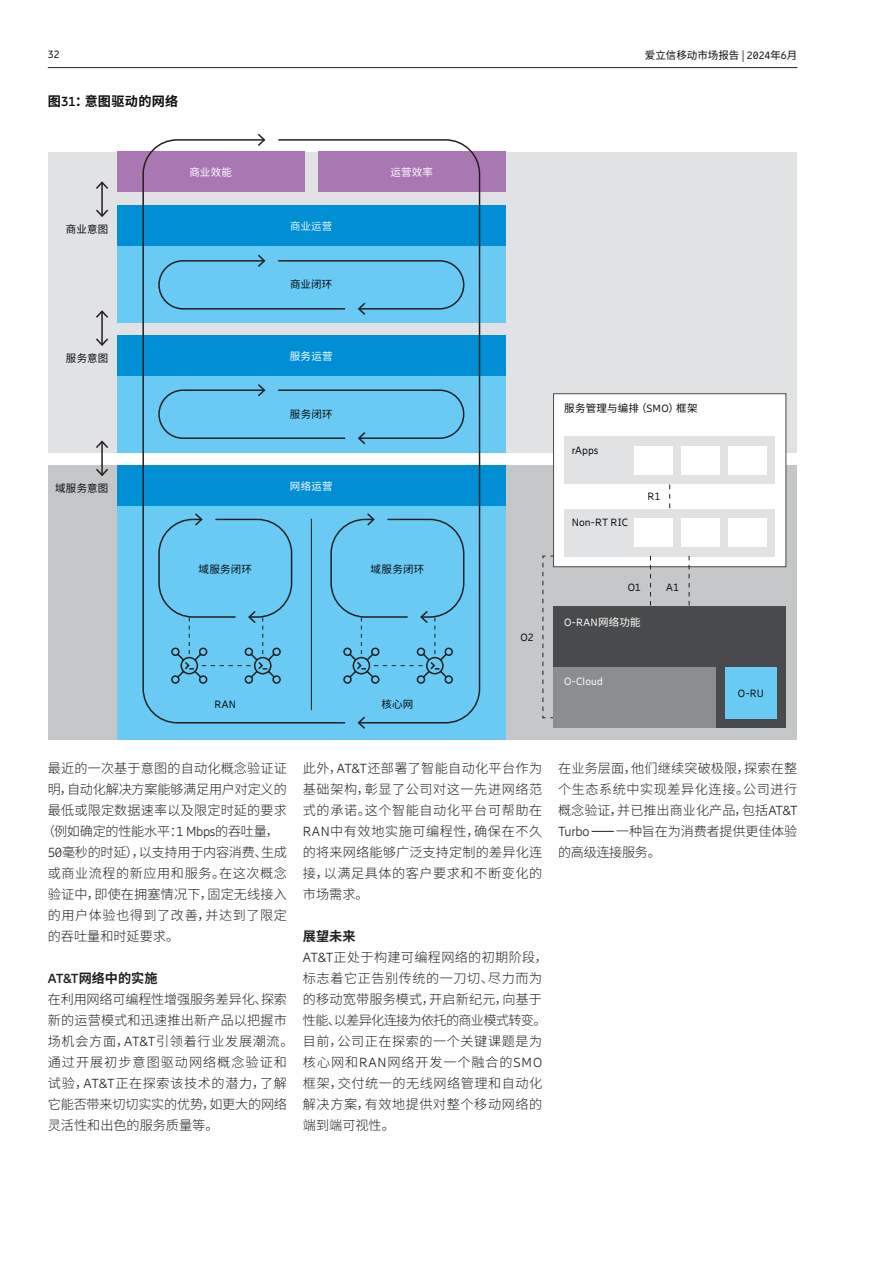
<style>
.page{position:relative;width:893px;height:1263px;background:#fff}
.page>*{position:absolute;margin:0;border:0;box-sizing:border-box;transform-origin:0 0}
.t1{font:300 13.2px/21px "Source Han Sans CN";letter-spacing:.015em;color:#231f20;text-align:justify}
.t2{font:300 13.2px/21px "Source Han Sans CN";letter-spacing:.04em;color:#231f20}
.t3{font:300 13.2px "Source Han Sans CN";letter-spacing:-.02em;color:#231f20}
.t4{font:300 13.2px/21px "Source Han Sans CN";letter-spacing:-.015em;color:#231f20}
.t5{font:300 13.2px "Source Han Sans CN";letter-spacing:.045em;color:#231f20}
.t6{font:700 13.2px "Source Han Sans CN";letter-spacing:.025em;color:#090b0e}
.t7{font:300 13.2px "Ericsson Hilda";letter-spacing:-.015em;color:#231f20}
.t8{font:10.5px "Source Han Sans CN";letter-spacing:.015em;color:#090b0e}
.t9{font:10.5px "Ericsson Hilda";letter-spacing:.015em;color:#090b0e}
.t10{font:10.5px "Source Han Sans CN";letter-spacing:.02em;color:#fff}
.t11{font:10.5px "Ericsson Hilda";letter-spacing:.015em;color:#fff}
.t12{font:10.5px "Source Han Sans CN";color:#fff}
.s1{font-family:"Ericsson Hilda"}
.s2{font-family:"Source Han Sans CN"}
.s3{font-family:"Ericsson Hilda";font-weight:700}
.s4{font-weight:700}
</style>
<div class="page">
<div style="left:48px;top:465px;width:748px;height:274px;background:#c5c6c8"></div>
<div style="left:48px;top:152px;width:748px;height:300px;background:#e1e2e4"></div>
<div style="left:117px;top:152px;width:188px;height:40px;background:#a978b3"></div>
<div style="left:318px;top:152px;width:187px;height:40px;background:#a978b3"></div>
<div style="left:117px;top:205px;width:388px;height:41px;background:#008fd5"></div>
<div style="left:117px;top:335px;width:388px;height:41px;background:#008fd5"></div>
<div style="left:117px;top:465px;width:388px;height:41px;background:#008fd5"></div>
<div style="left:117px;top:246px;width:388px;height:76px;background:#69cbf3"></div>
<div style="left:117px;top:376px;width:388px;height:76px;background:#69cbf3"></div>
<div style="left:117px;top:506px;width:388px;height:233px;background:#69cbf3"></div>
<svg style="left:347px;top:139px;width:134px;height:585px"></svg>
<svg style="left:356px;top:715px;width:11px;height:14px"></svg>
<svg style="left:142px;top:139px;width:205px;height:585px"></svg>
<svg style="left:256px;top:133px;width:10px;height:15px"></svg>
<hr style="left:311px;top:519px;width:1px;height:191px;background:#231f20">
<hr style="left:101px;top:182px;width:2px;height:34px;background:#231f20">
<svg style="left:96px;top:181px;width:12px;height:10px"></svg>
<svg style="left:96px;top:208px;width:12px;height:9px"></svg>
<hr style="left:101px;top:311px;width:2px;height:34px;background:#231f20">
<svg style="left:96px;top:310px;width:12px;height:9px"></svg>
<svg style="left:96px;top:337px;width:12px;height:9px"></svg>
<hr style="left:101px;top:442px;width:2px;height:33px;background:#231f20">
<svg style="left:96px;top:440px;width:12px;height:10px"></svg>
<svg style="left:96px;top:467px;width:12px;height:9px"></svg>
<svg style="left:158px;top:253px;width:307px;height:63px"></svg>
<svg style="left:158px;top:382px;width:307px;height:64px"></svg>
<svg style="left:158px;top:512px;width:135px;height:172px"></svg>
<svg style="left:330px;top:512px;width:135px;height:172px"></svg>
<div style="left:553px;top:393px;width:233px;height:174px;background:#fff;border:1px solid #494a4b"></div>
<div style="left:554px;top:606px;width:232px;height:122px;background:#494a4b"></div>
<svg style="left:542px;top:555px;width:12px;height:163px"></svg>
<div style="left:554px;top:667px;width:162px;height:61px;background:#8b8d90"></div>
<div style="left:564px;top:437px;width:211px;height:47px;background:#e1e2e4"></div>
<div style="left:564px;top:509px;width:211px;height:47px;background:#e1e2e4"></div>
<div style="left:725px;top:667px;width:52px;height:51px;background:#69cbf3"></div>
<div style="left:634px;top:446px;width:38px;height:28px;background:#fff"></div>
<div style="left:681px;top:446px;width:39px;height:28px;background:#fff"></div>
<div style="left:729px;top:446px;width:38px;height:28px;background:#fff"></div>
<div style="left:634px;top:518px;width:38px;height:29px;background:#fff"></div>
<div style="left:681px;top:518px;width:39px;height:29px;background:#fff"></div>
<div style="left:729px;top:518px;width:38px;height:29px;background:#fff"></div>
<svg style="left:669px;top:485px;width:1px;height:23px"></svg>
<svg style="left:650px;top:556px;width:1px;height:49px"></svg>
<svg style="left:689px;top:556px;width:1px;height:49px"></svg>
<svg style="left:592px;top:831px;width:22px;height:1px"></svg>
<hr style="left:48px;top:67px;width:749px;height:1px;background:#231f20">
<p class="t9" style="left:48px;top:49px;width:13px">32</p>
<p class="t8" style="left:645px;top:49px;width:154px">爱立信移动市场报告 | <span class="s1">2024</span>年<span class="s1">6</span>月</p>
<p class="t6" style="left:48px;top:94px;width:132px">图<span class="s1">31</span>：意图驱动的网络</p>
<p class="t8" style="left:66px;top:223px;width:44px">商业意图</p>
<p class="t10" style="left:189px;top:166px;width:44px">商业效能</p>
<p class="t10" style="left:390px;top:166px;width:44px">运营效率</p>
<p class="t12" style="left:290px;top:220px;width:44px">商业运营</p>
<p class="t8" style="left:290px;top:278px;width:44px">商业闭环</p>
<p class="t8" style="left:66px;top:352px;width:44px">服务意图</p>
<p class="t8" style="left:55px;top:483px;width:55px">域服务意图</p>
<p class="t10" style="left:290px;top:350px;width:44px">服务运营</p>
<p class="t8" style="left:290px;top:409px;width:44px">服务闭环</p>
<p class="t10" style="left:290px;top:480px;width:44px">网络运营</p>
<p class="t8" style="left:199px;top:563px;width:55px">域服务闭环</p>
<p class="t8" style="left:371px;top:563px;width:55px">域服务闭环</p>
<p class="t9" style="left:214px;top:698px;width:23px">RAN</p>
<p class="t8" style="left:382px;top:698px;width:33px">核心网</p>
<p class="t9" style="left:520px;top:631px;width:15px">O2</p>
<p class="t8" style="left:564px;top:403px;width:135px">服务管理与编排（<span class="s1">SMO</span>）框架</p>
<p class="t9" style="left:572px;top:444px;width:28px">rApps</p>
<p class="t9" style="left:572px;top:517px;width:58px">Non-RT RIC</p>
<p class="t9" style="left:648px;top:491px;width:14px">R1</p>
<p class="t9" style="left:628px;top:581px;width:15px">O1</p>
<p class="t11" style="left:564px;top:617px;width:78px">O-RAN<span class="s2">网络功能</span></p>
<p class="t11" style="left:564px;top:676px;width:40px">O-Cloud</p>
<p class="t9" style="left:666px;top:581px;width:14px">A1</p>
<p class="t9" style="left:738px;top:687px;width:27px">O-RU</p>
<p class="t1" style="left:48px;top:758px;width:241px">最近的一次基于意图的自动化概念验证证</p>
<p class="t4" style="left:48px;top:779px;width:241px">明，自动化解决方案能够满足用户对定义的</p>
<p class="t1" style="left:48px;top:800px;width:241px">最低或限定数据速率以及限定时延的要求</p>
<p class="t3" style="left:42px;top:824px;width:239px">（例如确定的性能水平：<span class="s1">1 Mbps</span>的吞吐量，</p>
<p class="t3" style="left:48px;top:845px;width:241px"><span class="s1">50</span>毫秒的时延），以支持用于内容消费、生成</p>
<p class="t2" style="left:48px;top:863px;width:241px">或商业流程的新应用和服务。在这次概念</p>
<p class="t1" style="left:48px;top:884px;width:241px">验证中，即使在拥塞情况下，固定无线接入</p>
<p class="t5" style="left:48px;top:908px;width:241px">的用户体验也得到了改善，并达到了限定</p>
<p class="t1" style="left:48px;top:926px;width:133px">的吞吐量和时延要求。</p>
<p class="t1" style="left:48px;top:968px;width:247px;text-align:left"><span class="s3">AT&amp;T</span><span class="s4">网络中的实施<br></span>在利用网络可编程性增强服务差异化、探索新的运营模式和迅速推出新产品以把握市场机会方面，<span class="s1">AT&amp;T</span>引领着行业发展潮流。通过开展初步意图驱动网络概念验证和试验，<span class="s1">AT&amp;T</span>正在探索该技术的潜力，了解它能否带来切切实实的优势，如更大的网络灵活性和出色的服务质量等。</p>
<p class="t1" style="left:303px;top:758px;width:241px">此外，<span class="s1">AT&amp;T</span>还部署了智能自动化平台作为基础架构，彰显了公司对这一先进网络范式的承诺。这个智能自动化平台可帮助在<span class="s1">RAN</span>中有效地实施可编程性，确保在不久的将来网络能够广泛支持定制的差异化连接，以满足具体的客户要求和不断变化的市场需求。</p>
<p class="t2" style="left:303px;top:926px;width:246px"><span class="s4">展望未来<br></span><span class="s1">AT&amp;T</span>正处于构建可编程网络的初期阶段，标志着它正告别传统的一刀切、尽力而为的移动宽带服务模式，开启新纪元，向基于性能、以差异化连接为依托的商业模式转变。目前，公司正在探索的一个关键课题是为核心网和<span class="s1">RAN</span>网络开发一个融合的<span class="s1">SMO</span>框架，交付统一的无线网络管理和自动化解决方案，有效地提供对整个移动网络的端到端可视性。</p>
<p class="t1" style="left:558px;top:758px;width:241px">在业务层面，他们继续突破极限，探索在整个生态系统中实现差异化连接。公司进行概念验证，并已推出商业化产品，包括<span class="s1">AT&amp;T</span></p>
<p class="t7" style="left:558px;top:824px;width:33px">Turbo</p>
<p class="t4" style="left:558px;top:821px;width:241px;text-indent:58px">一种旨在为消费者提供更佳体验的高级连接服务。</p>
</div>
